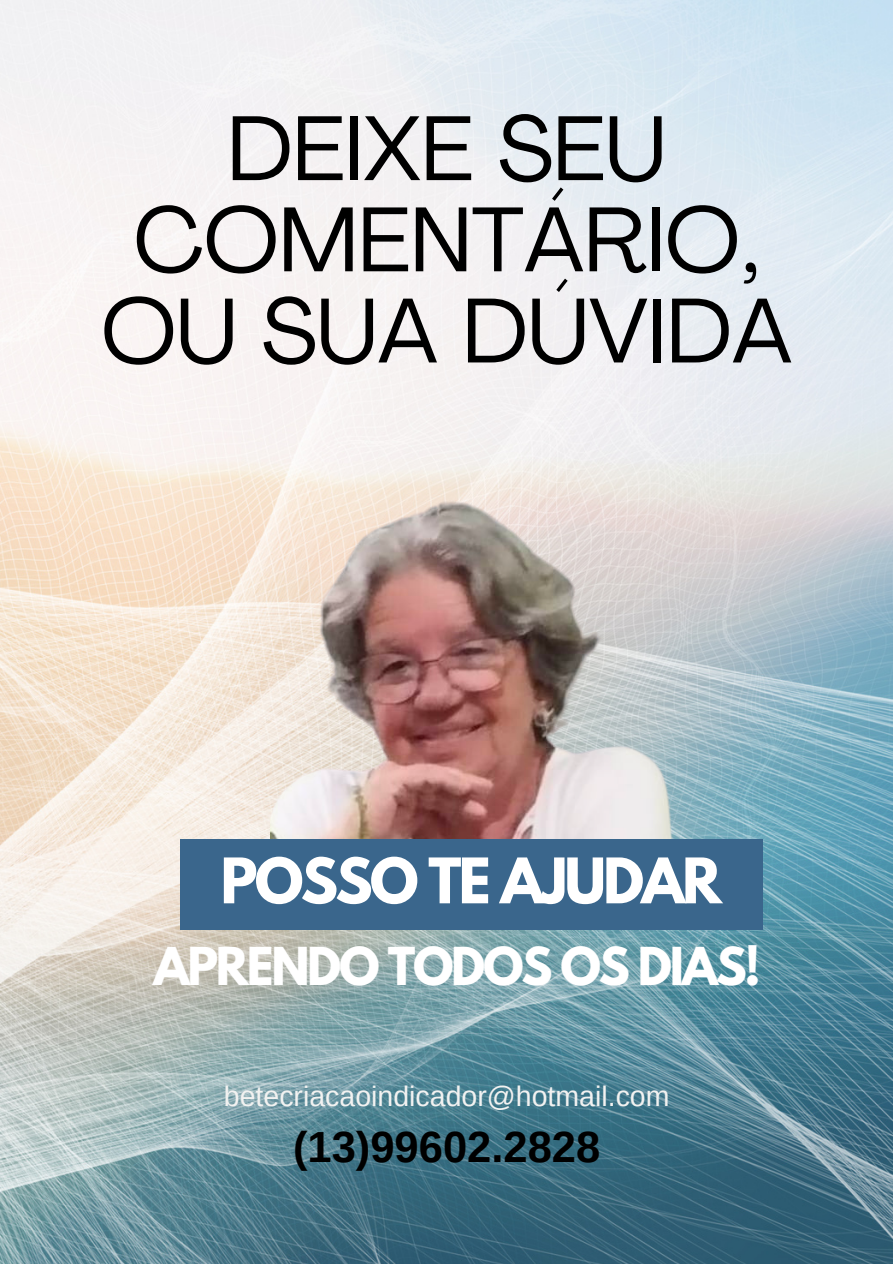
<style>
.page{position:relative;width:893px;height:1264px;background:#fff}
.page>*{position:absolute;margin:0;border:0;box-sizing:border-box;transform-origin:0 0}
.t1{font:90.45px/91.2px "Agrandir";color:#000;text-align:center}
.t2{font:700 55.5px "League Spartan";letter-spacing:-.05em;color:#fff}
.t3{font:700 46.35px "League Spartan";letter-spacing:-.05em;color:#fff}
.t4{font:700 43.5px "Arimo";color:#000}
.t5{font:28.5px "Arimo";color:#f2f2f1}
</style>
<div class="page">
<img style="left:0;top:0;width:892px;height:1263px">
<div style="left:180px;top:838px;width:582px;height:91px;background:#3a668c"></div>
<img style="left:270px;top:474px;width:402px;height:364px">
<h2 class="t1" style="left:101px;top:112px;width:692px">DEIXE SEU<br>COMENTÁRIO,<br>OU SUA DÚVIDA</h2>
<h1 class="t2" style="left:220px;top:853px;width:503px">POSSO TE AJUDAR</h1>
<p class="t3" style="left:153px;top:942px;width:608px">APRENDO TODOS OS DIAS!</p>
<h3 class="t5" style="left:224px;top:1080px;width:447px">betecriacaoindicador@hotmail.com</h3>
<p class="t4" style="left:293px;top:1122px;width:309px">(13)99602.2828</p>
</div>
